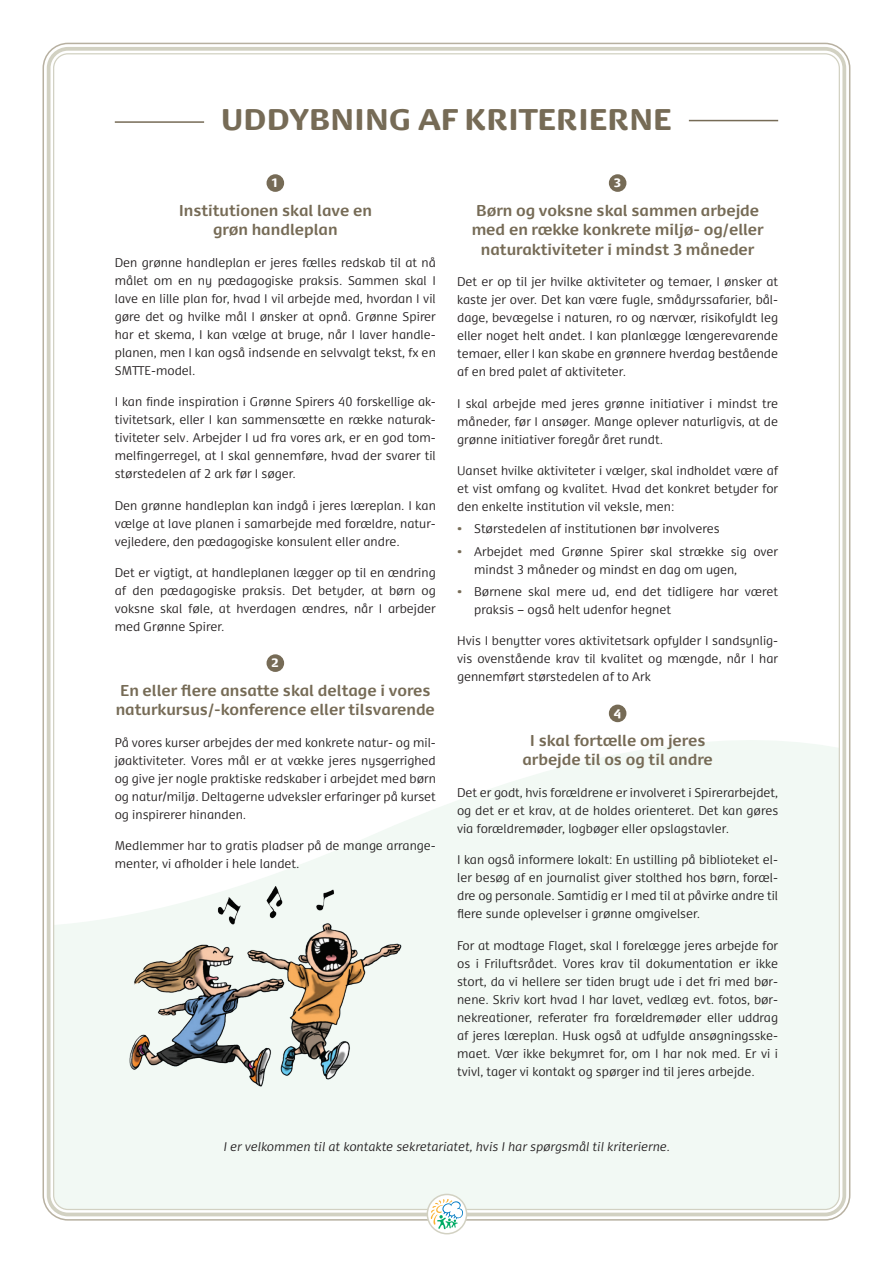
<style>
.page{position:relative;width:893px;height:1263px;background:#fff}
.page>*{position:absolute;margin:0;border:0;box-sizing:border-box;transform-origin:0 0}
.Kriterier{font:900 28.5px "Dancer TF";color:#766b56}
.Mellemrubrik{font:700 15px/19.5px "Dancer TF";color:#766b56;text-align:center}
.brød{font:300 12px/18px "Dancer TF";color:#231f20;text-align:justify}
.brød-2{font:italic 300 12px "Dancer TF";color:#231f20}
.Mellemrubrik-2{font:900 11.7px "Dancer TF";color:#fff}
.s1{font-weight:900;color:#766b56}
</style>
<div class="page">
<svg style="left:54px;top:740px;width:785px;height:469px;fill:#f2f9f4"></svg>
<div style="left:47px;top:47px;width:799px;height:1169px;border:4px solid #d2d1c2;border-radius:19px"></div>
<svg style="left:427px;top:1194px;width:40px;height:40px"></svg>
<svg style="left:431px;top:1199px;width:32px;height:30px"></svg>
<div style="left:427px;top:1194px;width:40px;height:40px;border:2px solid #d2d1c2;border-radius:50%"></div>
<hr style="left:689px;top:120px;width:89px;height:1px;background:#766b56">
<hr style="left:115px;top:121px;width:89px;height:2px;background:#766b56">
<div style="left:267px;top:174px;width:17px;height:18px;background:#766b56;border-radius:50%"></div>
<div style="left:267px;top:654px;width:17px;height:18px;background:#766b56;border-radius:50%"></div>
<div style="left:609px;top:174px;width:17px;height:18px;background:#766b56;border-radius:50%"></div>
<div style="left:609px;top:705px;width:17px;height:17px;background:#766b56;border-radius:50%"></div>
<img style="left:115px;top:875px;width:290px;height:215px">
<p class="Kriterier" style="left:221px;top:100px;width:452px">UDDYBNING AF KRITERIERNE</p>
<p class="Mellemrubrik-2" style="left:271px;top:175px;width:9px">1</p>
<p class="Mellemrubrik" style="left:179px;top:200px;width:195px">Institutionen skal lave en grøn handleplan</p>
<p class="brød" style="left:115px;top:253px;width:323px">Den grønne handleplan er jeres fælles redskab til at nå målet om en ny pædagogiske praksis. Sammen skal I lave en lille plan for, hvad I vil arbejde med, hvordan I vil gøre det og hvilke mål I ønsker at opnå. Grønne Spirer har et skema, I kan vælge at bruge, når I laver handle&shy;planen, men I kan også indsende en selvvalgt tekst, fx en SMTTE-model.</p>
<p class="brød" style="left:115px;top:392px;width:323px">I kan finde inspiration i Grønne Spirers 40 forskellige ak&shy;tivitetsark, eller I kan sammensætte en række naturak&shy;tiviteter selv. Arbejder I ud fra vores ark, er en god tom&shy;melfingerregel, at I skal gennemføre, hvad der svarer til størstedelen af 2 ark før I søger.</p>
<p class="brød" style="left:115px;top:496px;width:323px">Den grønne handleplan kan indgå i jeres læreplan. I kan vælge at lave planen i samarbejde med forældre, natur&shy;vejledere, den pædagogiske konsulent eller andre.</p>
<p class="brød" style="left:115px;top:563px;width:323px">Det er vigtigt, at handleplanen lægger op til en ændring af den pædagogiske praksis. Det betyder, at børn og voksne skal føle, at hverdagen ændres, når I arbejder med Grønne Spirer.</p>
<p class="Mellemrubrik-2" style="left:271px;top:655px;width:9px">2</p>
<p class="Mellemrubrik" style="left:116px;top:680px;width:321px;text-align:left">En eller flere ansatte skal deltage i vores naturkursus/-konference eller tilsvarende</p>
<p class="brød" style="left:115px;top:733px;width:323px">På vores kurser arbejdes der med konkrete natur- og mil&shy;jøaktiviteter. Vores mål er at vække jeres nysgerrighed og give jer nogle praktiske redskaber i arbejdet med børn og natur/miljø. Deltagerne udveksler erfaringer på kurset og inspirerer hinanden.</p>
<p class="brød" style="left:115px;top:836px;width:323px">Medlemmer har to gratis pladser på de mange arrange&shy;menter, vi afholder i hele landet.</p>
<p class="Mellemrubrik-2" style="left:613px;top:175px;width:9px">3</p>
<p class="Mellemrubrik" style="left:472px;top:200px;width:293px">Børn og voksne skal sammen arbejde med en række konkrete miljø- og/eller naturaktiviteter i mindst 3 måneder</p>
<p class="brød" style="left:457px;top:272px;width:323px">Det er op til jer hvilke aktiviteter og temaer, I ønsker at kaste jer over. Det kan være fugle, smådyrssafarier, bål&shy;dage, bevægelse i naturen, ro og nærvær, risikofyldt leg eller noget helt andet. I kan planlægge længerevarende temaer, eller I kan skabe en grønnere hverdag bestående af en bred palet af aktiviteter.</p>
<p class="brød" style="left:457px;top:394px;width:323px">I skal arbejde med jeres grønne initiativer i mindst tre måneder, før I ansøger. Mange oplever naturligvis, at de grønne initiativer foregår året rundt.</p>
<p class="brød" style="left:457px;top:461px;width:323px">Uanset hvilke aktiviteter i vælger, skal indholdet være af et vist omfang og kvalitet. Hvad det konkret betyder for den enkelte institution vil veksle, men:</p>
<p class="brød" style="left:457px;top:520px;width:264px"><span class="s1">•</span> Størstedelen af institutionen bør involveres</p>
<p class="brød" style="left:474px;top:542px;width:306px;text-indent:-17px"><span class="s1">•</span> Arbejdet med Grønne Spirer skal strække sig over mindst 3 måneder og mindst en dag om ugen,</p>
<p class="brød" style="left:474px;top:582px;width:306px;text-indent:-17px"><span class="s1">•</span> Børnene skal mere ud, end det tidligere har været praksis – også helt udenfor hegnet</p>
<p class="brød" style="left:457px;top:632px;width:323px">Hvis I benytter vores aktivitetsark opfylder I sandsynlig&shy;vis ovenstående krav til kvalitet og mængde, når I har gennemført størstedelen af to Ark</p>
<p class="Mellemrubrik-2" style="left:613px;top:705px;width:9px">4</p>
<p class="Mellemrubrik" style="left:522px;top:730px;width:192px">I skal fortælle om jeres arbejde til os og til andre</p>
<p class="brød" style="left:457px;top:783px;width:323px">Det er godt, hvis forældrene er involveret i Spirerarbejdet, og det er et krav, at de holdes orienteret. Det kan gøres via forældremøder, logbøger eller opslagstavler.</p>
<p class="brød" style="left:457px;top:851px;width:323px">I kan også informere lokalt: En ustilling på biblioteket el&shy;ler besøg af en journalist giver stolthed hos børn, foræl&shy;dre og personale. Samtidig er I med til at påvirke andre til flere sunde oplevelser i grønne omgivelser.</p>
<p class="brød" style="left:457px;top:936px;width:323px">For at modtage Flaget, skal I forelægge jeres arbejde for os i Friluftsrådet. Vores krav til dokumentation er ikke stort, da vi hellere ser tiden brugt ude i det fri med bør&shy;nene. Skriv kort hvad I har lavet, vedlæg evt. fotos, bør&shy;nekreationer, referater fra forældremøder eller uddrag af jeres læreplan. Husk også at udfylde ansøgningsske&shy;maet. Vær ikke bekymret for, om I har nok med. Er vi i tvivl, tager vi kontakt og spørger ind til jeres arbejde.</p>
<p class="brød-2" style="left:223px;top:1139px;width:448px">I er velkommen til at kontakte sekretariatet, hvis I har spørgsmål til kriterierne.</p>
</div>
